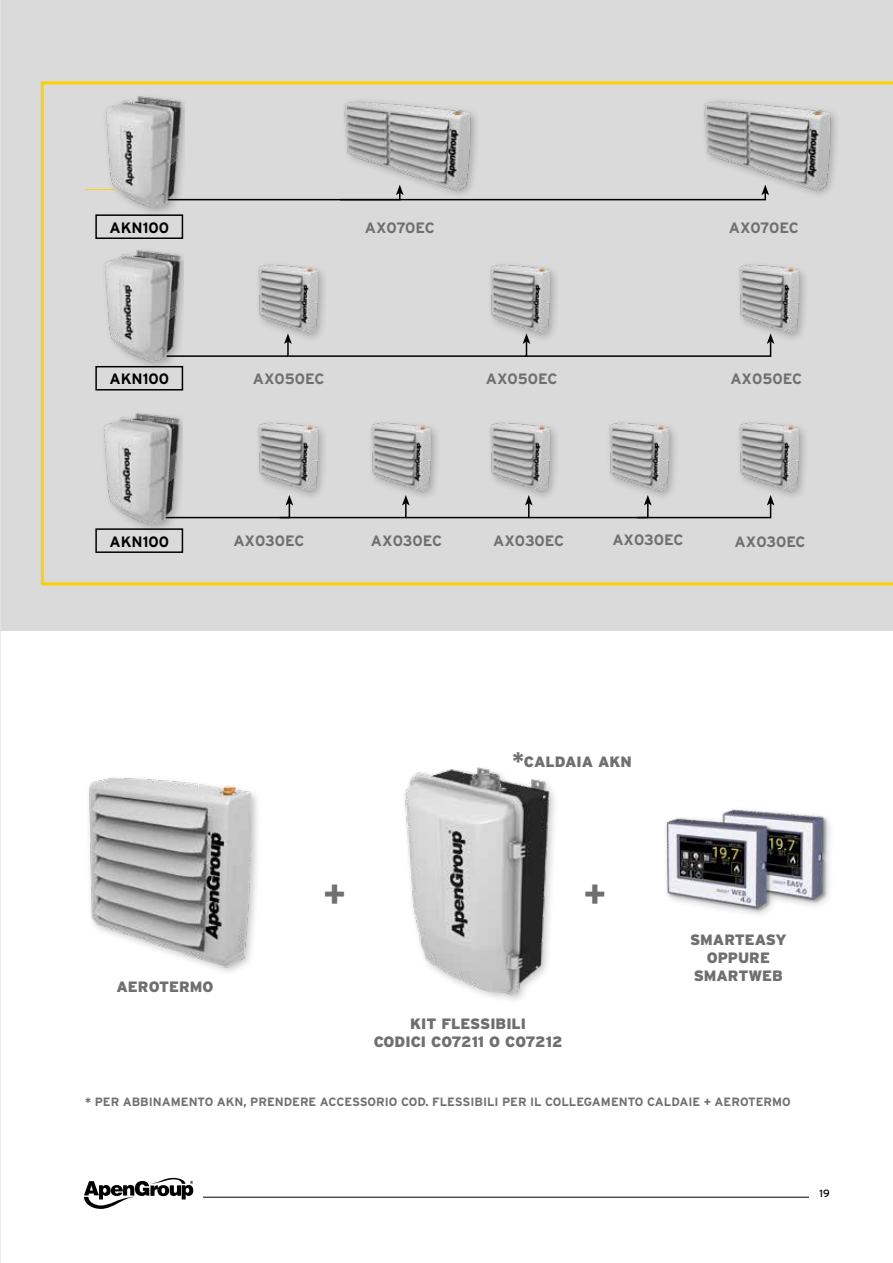
<style>
.page{position:relative;width:893px;height:1263px;background:#fff}
.page>*{position:absolute;margin:0;border:0;box-sizing:border-box;transform-origin:0 0}
.t1{font:700 37.5px "Interstate";color:#706f6f}
.t2{font:900 15px/18px "Interstate";color:#706f6f;text-align:center}
.t3{font:700 15px "Interstate";color:#706f6f}
.t4{font:700 15px "Interstate";color:#000}
.t5{font:700 12px "Interstate";color:#706f6f}
.t6{font:10.5px "Interstate";color:#000}
.s1{font-size:21px}
</style>
<div class="page">
<hr style="left:203px;top:1197px;width:606px;height:1px;background:#000">
<svg style="left:84px;top:1178px;width:109px;height:31px"></svg>
<svg style="left:0;top:0;width:1px;height:1263px"></svg>
<div style="left:1px;top:0;width:892px;height:631px;background:#dadada"></div>
<img style="left:404px;top:767px;width:151px;height:233px">
<svg style="left:41px;top:81px;width:852px;height:504px"></svg>
<img style="left:255px;top:418px;width:77px;height:85px">
<img style="left:255px;top:260px;width:77px;height:85px">
<img style="left:368px;top:418px;width:77px;height:85px">
<img style="left:487px;top:418px;width:77px;height:85px">
<img style="left:487px;top:260px;width:77px;height:85px">
<img style="left:606px;top:418px;width:77px;height:85px">
<img style="left:736px;top:418px;width:77px;height:85px">
<img style="left:736px;top:260px;width:77px;height:85px">
<img style="left:322px;top:46px;width:163px;height:163px">
<img style="left:682px;top:46px;width:163px;height:163px">
<img style="left:89px;top:777px;width:169px;height:195px">
<img style="left:666px;top:809px;width:164px;height:106px">
<p class="t4" style="left:109px;top:219px;width:61px">AKN100</p>
<p class="t3" style="left:365px;top:219px;width:71px">AX070EC</p>
<p class="t4" style="left:109px;top:371px;width:61px">AKN100</p>
<p class="t3" style="left:253px;top:371px;width:73px">AX050EC</p>
<p class="t3" style="left:486px;top:371px;width:73px">AX050EC</p>
<p class="t3" style="left:729px;top:219px;width:71px">AX070EC</p>
<p class="t3" style="left:730px;top:371px;width:73px">AX050EC</p>
<p class="t4" style="left:109px;top:533px;width:61px">AKN100</p>
<p class="t3" style="left:233px;top:533px;width:73px">AX030EC</p>
<p class="t3" style="left:371px;top:533px;width:73px">AX030EC</p>
<p class="t3" style="left:493px;top:533px;width:73px">AX030EC</p>
<p class="t3" style="left:612px;top:531px;width:73px">AX030EC</p>
<p class="t3" style="left:735px;top:533px;width:73px">AX030EC</p>
<p class="t2" style="left:512px;top:752px;width:121px"><span class="s1">*</span>CALDAIA AKN</p>
<p class="t2" style="left:117px;top:978px;width:99px">AEROTERMO</p>
<h1 class="t1" style="left:323px;top:873px;width:24px">+</h1>
<h1 class="t1" style="left:583px;top:873px;width:24px">+</h1>
<p class="t2" style="left:374px;top:1015px;width:190px">KIT FLESSIBILI<br>CODICI C07211 O C07212</p>
<p class="t2" style="left:690px;top:931px;width:98px">SMARTEASY<br>OPPURE<br>SMARTWEB</p>
<p class="t5" style="left:85px;top:1095px;width:707px">* PER ABBINAMENTO AKN, PRENDERE ACCESSORIO COD. FLESSIBILI PER IL COLLEGAMENTO CALDAIE + AEROTERMO</p>
<p class="t6" style="left:820px;top:1187px;width:12px">19</p>
</div>
